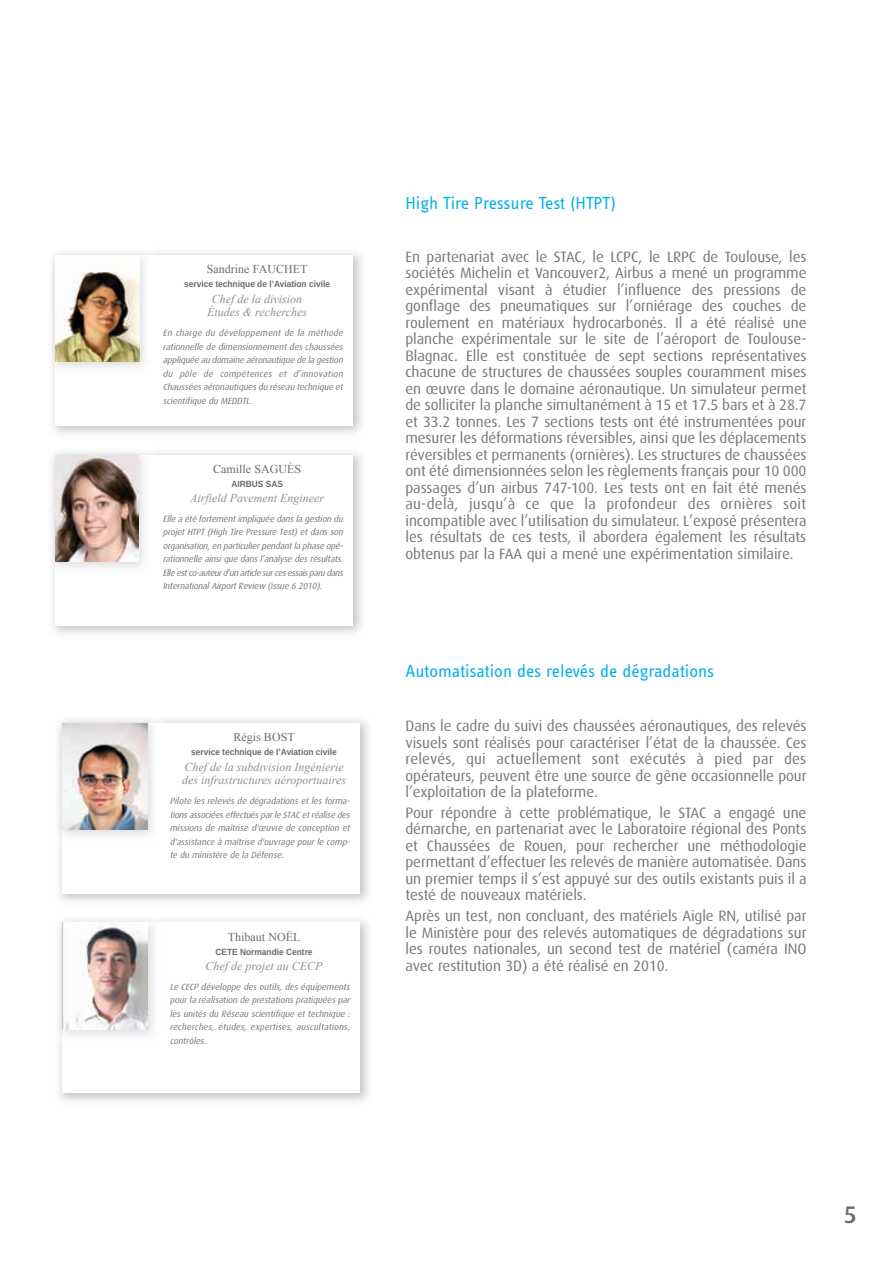
<style>
.page{position:relative;width:893px;height:1263px;background:#fff}
.page>*{position:absolute;margin:0;border:0;box-sizing:border-box;transform-origin:0 0}
.t1{font:500 24px "Dax OT";color:#686d67}
.t2{font:18px "Info Text";color:#00aeef}
.t3{font:15px/16.5px "Dax OT";letter-spacing:-.005em;color:#737873;text-align:justify}
.t4{font:italic 12px/13.5px "Times New Roman";color:#8c908b;text-align:center}
.t5{font:12px "Times New Roman";color:#686d67}
.t6{font:italic 9px/13.5px "Dax OT";color:#737873;text-align:justify}
.t7{font:700 9px "Liberation Sans";color:#686d67;scale:.93 1}
</style>
<div class="page">
<img style="left:49px;top:249px;width:107px;height:128px">
<img style="left:55px;top:255px;width:84px;height:106px">
<img style="left:49px;top:449px;width:107px;height:128px">
<img style="left:55px;top:455px;width:83px;height:106px">
<img style="left:56px;top:717px;width:107px;height:128px">
<img style="left:62px;top:723px;width:85px;height:106px">
<img style="left:56px;top:917px;width:107px;height:128px">
<img style="left:62px;top:923px;width:85px;height:106px">
<p class="t5" style="left:207px;top:262px;width:102px">Sandrine FAuCheT</p>
<p class="t7" style="left:184px;top:279px;width:158px">service technique de l’Aviation civile</p>
<p class="t4" style="left:207px;top:292px;width:101px">Chef de la division<br>Études &amp; recherches</p>
<p class="t6" style="left:163px;top:327px;width:183px">En charge du développement de la méthode rationnelle de dimensionnement des chaussées appliquée au domaine aéronautique de la gestion du pôle de compétences et d’innovation Chaussées aéronautiques du réseau technique et scientifique du MEDDTL.</p>
<p class="t5" style="left:213px;top:462px;width:89px">Camille SAGuÈS</p>
<p class="t7" style="left:231px;top:479px;width:57px">AIRBUS SAS</p>
<p class="t4" style="left:190px;top:491px;width:135px">Airfield Pavement Engineer</p>
<p class="t6" style="left:163px;top:513px;width:183px">Elle a été fortementimpliquée dans la gestion du projet HTPT (High Tire Pressure Test) et dans son organisation,en particulierpendantla phase opé&shy;rationnelle ainsi que dans l’analyse des résultats.<br>Elle estco-auteurd’un article surcesessaisparu dans InternationalAirportReview (issue 6 2010).</p>
<p class="t5" style="left:233px;top:730px;width:63px">régis BoST</p>
<p class="t7" style="left:191px;top:747px;width:158px">service technique de l’Aviation civile</p>
<p class="t4" style="left:182px;top:760px;width:166px;text-align:left">Chef de la subdivision Ingénierie des infrastructures aéroportuaires</p>
<p class="t6" style="left:170px;top:795px;width:183px">Pilote les relevés de dégradations et les forma&shy;tionsassociéeseffectuésparle STAC etréalise des missions de maîtrise d'œuvre de conception et d'assistance à maîtrise d'ouvrage pour le comp&shy;te du ministère de la Défense.</p>
<p class="t5" style="left:228px;top:930px;width:74px">Thibaut NoËL</p>
<p class="t7" style="left:215px;top:946px;width:106px">CETE Normandie Centre</p>
<p class="t4" style="left:206px;top:959px;width:118px">Chef de projet au CECP</p>
<p class="t6" style="left:170px;top:981px;width:183px">Le CECP développe des outils, des équipements pour la réalisation de prestations pratiquées par les unités du Réseau scientifique et technique : recherches, études, expertises, auscultations, contrôles.</p>
<p class="t2" style="left:405px;top:197px;width:212px">High Tire Pressure Test (HTPT)</p>
<p class="t3" style="left:405px;top:250px;width:403px">En partenariat avec le STAC, le LCPC, le LRPC de Toulouse, les sociétés Michelin et Vancouver2, Airbus a mené un programme expérimental visant à étudier l’influence des pressions de gonflage des pneumatiques sur l’orniérage des couches de roulement en matériaux hydrocarbonés. Il a été réalisé une planche expérimentale sur le site de l’aéroport de Toulouse-Blagnac. Elle est constituée de sept sections représentatives chacune de structures de chaussées souples couramment mises en œuvre dans le domaine aéronautique. Un simulateur permet de solliciter la planche simultanément à 15 et 17.5 bars et à 28.7 et 33.2 tonnes. Les 7 sections tests ont été instrumentées pour mesurer les déformations réversibles, ainsi que les déplacements réversibles et permanents (ornières). Les structures de chaussées ont été dimensionnées selon les règlements français pour 10 000 passages d’un airbus 747-100. Les tests ont en fait été menés au-delà, jusqu’à ce que la profondeur des ornières soit incompatible avec l’utilisation du simulateur. L’exposé présentera les résultats de ces tests, il abordera également les résultats obtenus par la FAA qui a mené une expérimentation similaire.</p>
<p class="t2" style="left:405px;top:665px;width:310px">Automatisation des relevés de dégradations</p>
<p class="t3" style="left:405px;top:719px;width:403px">Dans le cadre du suivi des chaussées aéronautiques, des relevés visuels sont réalisés pour caractériser l’état de la chaussée. Ces relevés, qui actuellement sont exécutés à pied par des opérateurs, peuvent être une source de gêne occasionnelle pour l’exploitation de la plateforme.</p>
<p class="t3" style="left:405px;top:806px;width:403px">Pour répondre à cette problématique, le STAC a engagé une démarche, en partenariat avec le Laboratoire régional des Ponts et Chaussées de Rouen, pour rechercher une méthodologie permettant d’effectuer les relevés de manière automatisée. Dans un premier temps il s’est appuyé sur des outils existants puis il a testé de nouveaux matériels.</p>
<p class="t3" style="left:405px;top:909px;width:403px">Après un test, non concluant, des matériels Aigle RN, utilisé par le Ministère pour des relevés automatiques de dégradations sur les routes nationales, un second test de matériel (caméra INO avec restitution 3D) a été réalisé en 2010.</p>
<h1 class="t1" style="left:844px;top:1207px;width:15px">5</h1>
</div>
